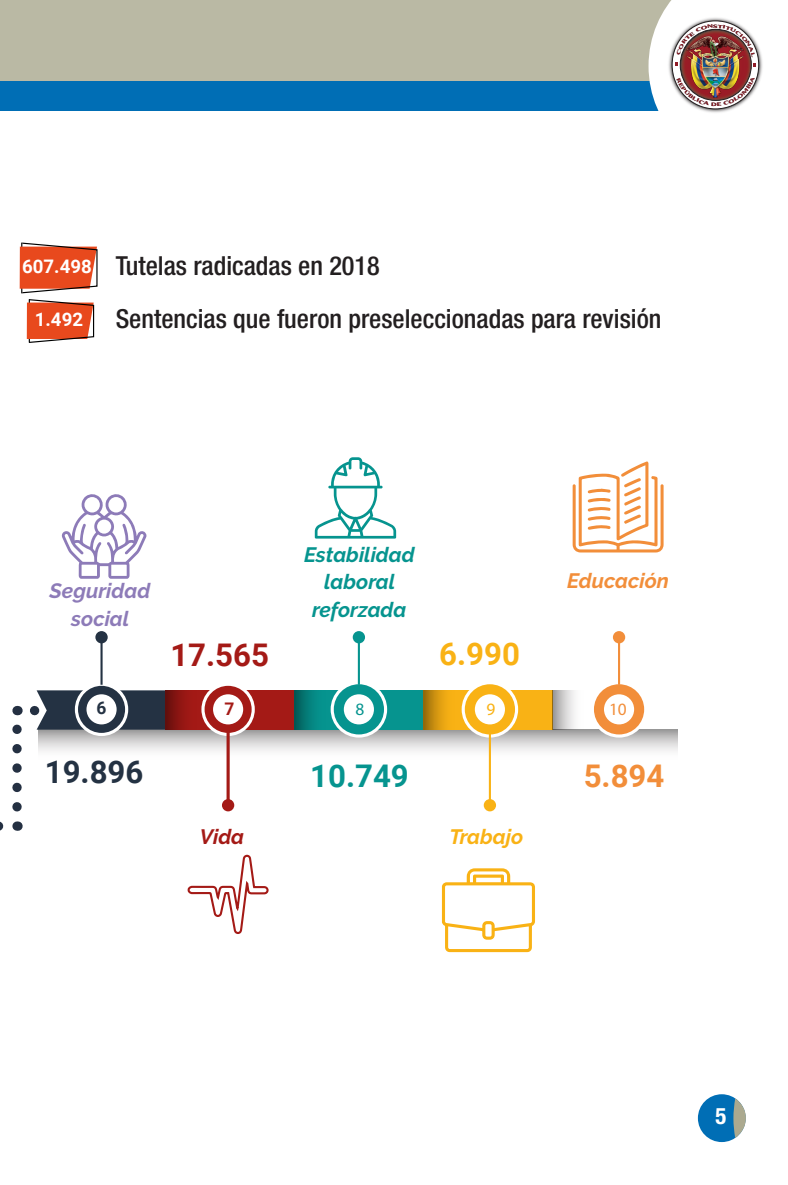
<style>
.page{position:relative;width:788px;height:1185px;background:#fff}
.page>*{position:absolute;margin:0;border:0;box-sizing:border-box;transform-origin:0 0}
.t1{font:700 31.15px "Roboto";color:#243243}
.t2{font:700 31.15px "Roboto";color:#a41a16}
.t3{font:700 31.15px "Roboto";color:#06948f}
.t4{font:700 31.15px "Roboto";color:#f9b215}
.t5{font:700 31.15px "Roboto";color:#f28e3a}
.titulos_principales{font:500 condensed 26.25px "Helvetica Neue LT Std";color:#231f20}
.t6{font:700 condensed 22.75px "Helvetica Neue LT Std";color:#fff}
.t7{font:italic 700 20.82px/27.7px "Raleway";color:#06948f;text-align:center}
.t8{font:italic 700 20.82px/27.7px "Raleway";color:#8d7bb8;text-align:center}
.t9{font:italic 700 20.82px "Raleway";color:#f28e3a}
.t10{font:italic 700 20.82px "Raleway";color:#f9b215}
.t11{font:italic 700 20.82px "Raleway";color:#a41a16}
.t12{font:700 18.72px "Roboto";color:#fff}
.t13{font:700 17.32px "Bebas Neue";color:#f28e3a}
.t14{font:700 17.32px "Roboto";color:#243243}
.t15{font:700 17.32px "Roboto";color:#a41a16}
.t16{font:700 17.32px "Bebas Neue";color:#06948f}
.t17{font:700 17.32px "Bebas Neue";color:#f9b215}
</style>
<div class="page">
<div style="left:0;top:0;width:728px;height:82px;background:#bab9a4"></div>
<div style="left:0;top:82px;width:662px;height:29px;background:#006eb5"></div>
<div style="left:698px;top:1094px;width:48px;height:48px;background:#006eb5;border-radius:50%"></div>
<svg style="left:733px;top:1098px;width:13px;height:40px"></svg>
<svg style="left:0;top:821px;width:4px;height:10px"></svg>
<svg style="left:12px;top:706px;width:10px;height:101px"></svg>
<svg style="left:20px;top:242px;width:78px;height:101px"></svg>
<svg style="left:39px;top:729px;width:638px;height:31px"></svg>
<svg style="left:35px;top:690px;width:131px;height:39px"></svg>
<div style="left:166px;top:690px;width:129px;height:39px;background:#a41a16"></div>
<div style="left:295px;top:690px;width:129px;height:39px;background:#06948f"></div>
<div style="left:424px;top:690px;width:129px;height:39px;background:#f9b215"></div>
<div style="left:166px;top:690px;width:30px;height:39px;background:linear-gradient(to right,#6c100e,#aa1a16)"></div>
<div style="left:295px;top:690px;width:30px;height:39px;background:linear-gradient(to right,#03615d,#059a94)"></div>
<svg style="left:424px;top:690px;width:22px;height:39px"></svg>
<svg style="left:553px;top:690px;width:22px;height:39px"></svg>
<svg style="left:76px;top:684px;width:51px;height:50px"></svg>
<div style="left:75px;top:683px;width:53px;height:53px;border:3px solid #fff;border-radius:50%"></div>
<div style="left:86px;top:694px;width:31px;height:30px;background:#fff;border-radius:50%"></div>
<hr style="left:100px;top:637px;width:3px;height:48px;background:#243243">
<div style="left:95px;top:631px;width:13px;height:12px;background:#243243;border-radius:50%"></div>
<svg style="left:203px;top:684px;width:50px;height:50px"></svg>
<div style="left:201px;top:683px;width:54px;height:53px;border:3px solid #fff;border-radius:50%"></div>
<div style="left:213px;top:694px;width:30px;height:30px;background:#fff;border-radius:50%"></div>
<svg style="left:226px;top:729px;width:4px;height:70px"></svg>
<div style="left:222px;top:799px;width:12px;height:12px;background:#a41a16;border-radius:50%"></div>
<svg style="left:331px;top:681px;width:56px;height:56px"></svg>
<div style="left:344px;top:694px;width:30px;height:30px;background:#fff;border-radius:50%"></div>
<hr style="left:358px;top:637px;width:2px;height:48px;background:#06948f">
<div style="left:353px;top:631px;width:12px;height:12px;background:#06948f;border-radius:50%"></div>
<svg style="left:462px;top:684px;width:56px;height:53px"></svg>
<div style="left:475px;top:694px;width:30px;height:30px;background:#fff;border-radius:50%"></div>
<hr style="left:489px;top:732px;width:2px;height:73px;background:#f9b215">
<div style="left:484px;top:799px;width:12px;height:12px;background:#f9b215;border-radius:50%"></div>
<svg style="left:591px;top:681px;width:56px;height:56px"></svg>
<div style="left:604px;top:694px;width:30px;height:30px;background:#fff;border-radius:50%"></div>
<hr style="left:618px;top:637px;width:2px;height:48px;background:#f28e3a">
<div style="left:613px;top:631px;width:12px;height:12px;background:#f28e3a;border-radius:50%"></div>
<svg style="left:187px;top:854px;width:82px;height:80px"></svg>
<svg style="left:442px;top:868px;width:93px;height:84px"></svg>
<svg style="left:573px;top:461px;width:90px;height:91px"></svg>
<svg style="left:61px;top:494px;width:85px;height:85px"></svg>
<svg style="left:315px;top:457px;width:81px;height:81px"></svg>
<img style="left:648px;top:0;width:115px;height:113px">
<p class="t12" style="left:22px;top:253px;width:71px">607.498</p>
<p class="t12" style="left:35px;top:306px;width:50px">1.492</p>
<p class="titulos_principales" style="left:116px;top:250px;width:266px">Tutelas radicadas en 2018</p>
<p class="titulos_principales" style="left:116px;top:303px;width:547px">Sentencias que fueron preseleccionadas para revisión</p>
<p class="t8" style="left:50px;top:577px;width:102px">Seguridad social</p>
<p class="t14" style="left:96px;top:696px;width:11px">6</p>
<p class="t1" style="left:45px;top:750px;width:100px">19.896</p>
<p class="t2" style="left:170px;top:633px;width:100px">17.565</p>
<p class="t15" style="left:224px;top:697px;width:11px">7</p>
<p class="t7" style="left:304px;top:540px;width:112px">Estabilidad laboral reforzada</p>
<p class="t16" style="left:355px;top:698px;width:10px">8</p>
<p class="t3" style="left:310px;top:754px;width:100px">10.749</p>
<p class="t4" style="left:439px;top:632px;width:82px">6.990</p>
<p class="t17" style="left:486px;top:699px;width:10px">9</p>
<p class="t11" style="left:200px;top:824px;width:46px">Vida</p>
<p class="t10" style="left:449px;top:824px;width:75px">Trabajo</p>
<p class="t9" style="left:567px;top:568px;width:103px">Educación</p>
<p class="t13" style="left:609px;top:699px;width:19px">10</p>
<p class="t5" style="left:584px;top:754px;width:82px">5.894</p>
<p class="t6" style="left:715px;top:1102px;width:12px">5</p>
</div>
